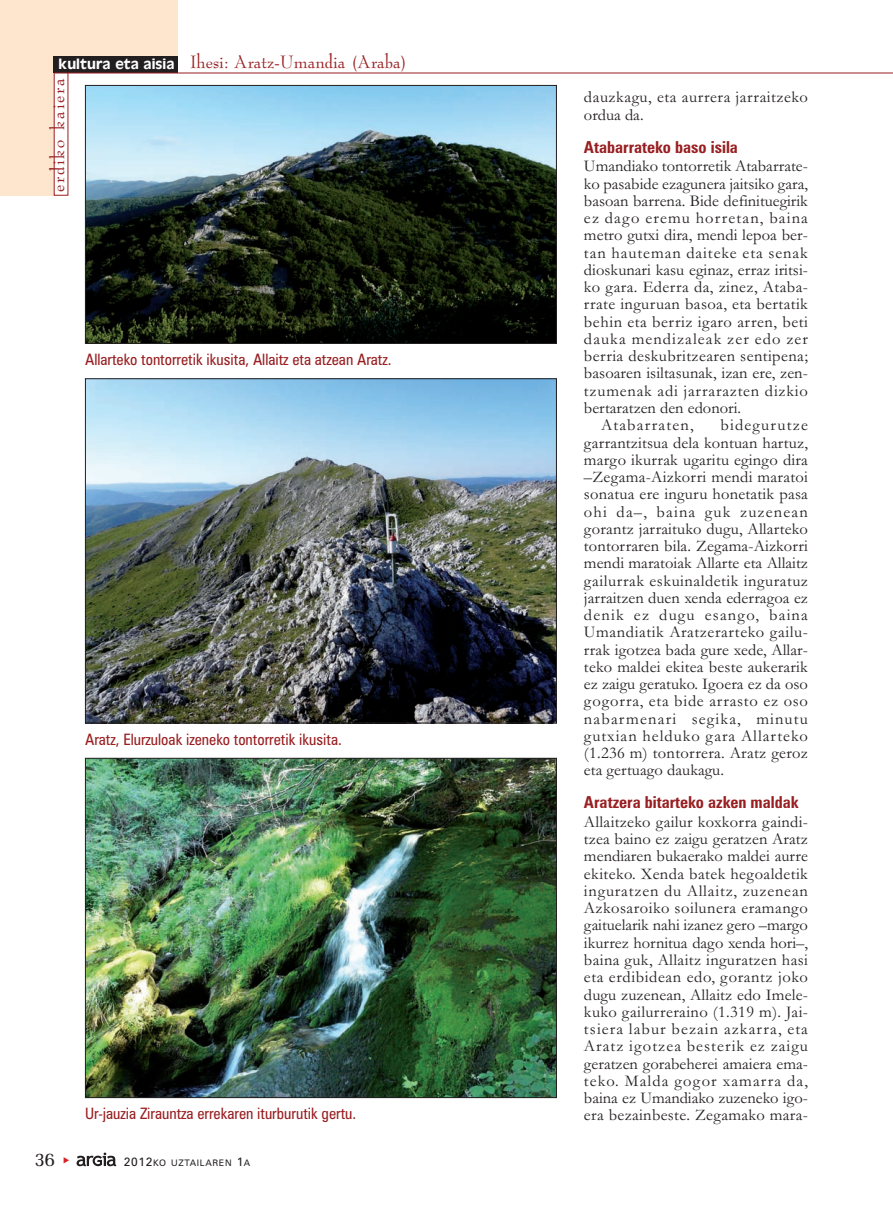
<style>
.page{position:relative;width:893px;height:1212px;background:#fff}
.page>*{position:absolute;margin:0;border:0;box-sizing:border-box;transform-origin:0 0}
.t1{font:21px "Bernadette";color:#981e21}
.t2{font:21px "Bernadette";letter-spacing:.09em;color:#981e21}
.t3{font:19.5px "Memoir";color:#231f20}
.t4{font:16.5px/17.2px "Garamond";letter-spacing:.02em;color:#231f20;text-align:justify}
.t5{font:16.5px "Garamond";color:#231f20}
.t6{font:700 condensed 16.5px "Zurich BT";color:#981e21}
.t7{font:16.5px "Garamond";letter-spacing:.07em;color:#231f20}
.t8{font:16.5px "Garamond";letter-spacing:.05em;color:#231f20}
.t9{font:16.5px "Garamond";letter-spacing:.055em;color:#231f20}
.t10{font:16.5px "Garamond";letter-spacing:.065em;color:#231f20}
.t11{font:condensed 15.75px "Zurich BT";color:#981e21}
.t12{font:9px "Zurich BT";letter-spacing:.075em;color:#231f20}
.s1{font-family:"Antique Olive";font-size:15px;color:#fff}
.s2{font-size:12px}
</style>
<div class="page">
<svg style="left:77px;top:1152px;width:39px;height:14px"></svg>
<div style="left:0;top:0;width:178px;height:59px;background:#fee6ce"></div>
<div style="left:0;top:0;width:61px;height:196px;background:#fee6ce"></div>
<div style="left:54px;top:73px;width:14px;height:122px;background:#fff"></div>
<div style="left:54px;top:57px;width:124px;height:16px;background:#231f20"></div>
<hr style="left:54px;top:73px;width:839px;height:1px;background:#981e21">
<img style="left:87px;top:87px;width:468px;height:255px">
<div style="left:85px;top:85px;width:472px;height:259px;border:1px solid #231f20"></div>
<img style="left:87px;top:380px;width:468px;height:341px">
<img style="left:87px;top:760px;width:468px;height:336px">
<div style="left:85px;top:758px;width:472px;height:340px;border:1px solid #231f20"></div>
<p class="t1" style="left:59px;top:53px;width:349px"><span class="s1">kultura eta aisia</span> Ihesi: Aratz-Umandia (Araba)</p>
<p class="t2" style="left:49px;top:192px;width:116px;rotate:-90deg">erdiko kaiera</p>
<p class="t11" style="left:85px;top:354px;width:308px">Allarteko tontorretik ikusita, Allaitz eta atzean Aratz.</p>
<p class="t11" style="left:85px;top:733px;width:258px">Aratz, Elurzuloak izeneko tontorretik ikusita.</p>
<p class="t11" style="left:85px;top:1108px;width:273px">Ur-jauzia Zirauntza errekaren iturburutik gertu.</p>
<p class="t3" style="left:35px;top:1151px;width:22px">36</p>
<p class="t12" style="left:124px;top:1160px;width:128px"><span class="s2">2012</span>KO UZTAILAREN <span class="s2">1</span>A</p>
<p class="t4" style="left:584px;top:90px;width:226px">dauzkagu, eta aurrera jarraitzeko ordua da.</p>
<p class="t6" style="left:584px;top:141px;width:155px">Atabarrateko baso isila</p>
<p class="t5" style="left:584px;top:160px;width:226px">Umandiako tontorretik Atabarrate-</p>
<p class="t5" style="left:584px;top:178px;width:225px">ko pasabide ezagunera jaitsiko gara,</p>
<p class="t5" style="left:584px;top:195px;width:225px">basoan barrena. Bide definituegirik</p>
<p class="t7" style="left:584px;top:212px;width:225px">ez dago eremu horretan, baina</p>
<p class="t4" style="left:584px;top:228px;width:225px">metro gutxi dira, mendi lepoa ber-</p>
<p class="t9" style="left:584px;top:247px;width:225px">tan hauteman daiteke eta senak</p>
<p class="t5" style="left:584px;top:264px;width:226px">dioskunari kasu eginaz, erraz iritsi-</p>
<p class="t4" style="left:584px;top:280px;width:225px">ko gara. Ederra da, zinez, Ataba-</p>
<p class="t4" style="left:584px;top:297px;width:226px">rrate inguruan basoa, eta bertatik</p>
<p class="t4" style="left:584px;top:315px;width:225px">behin eta berriz igaro arren, beti</p>
<p class="t10" style="left:584px;top:333px;width:225px">dauka mendizaleak zer edo zer</p>
<p class="t4" style="left:584px;top:349px;width:225px">berria deskubritzearen sentipena;</p>
<p class="t4" style="left:584px;top:366px;width:225px">basoaren isiltasunak, izan ere, zen-</p>
<p class="t8" style="left:584px;top:385px;width:225px">tzumenak adi jarrarazten dizkio</p>
<p class="t5" style="left:584px;top:402px;width:159px">bertaratzen den edonori.</p>
<p class="t7" style="left:601px;top:419px;width:94px">Atabarraten,</p>
<p class="t4" style="left:584px;top:418px;width:226px;text-indent:136px">bidegurutze garrantzitsua dela kontuan hartuz, margo ikurrak ugaritu egingo dira –Zegama-Aizkorri mendi maratoi sonatua ere inguru honetatik pasa ohi da–, baina guk zuzenean gorantz jarraituko dugu, Allarteko tontorraren bila. Zegama-Aizkorri mendi maratoiak Allarte eta Allaitz gailurrak eskuinaldetik inguratuz jarraitzen duen xenda ederragoa ez denik ez dugu esango, baina Umandiatik Aratzerarteko gailu&shy;rrak igotzea bada gure xede, Allar&shy;teko maldei ekitea beste aukerarik ez zaigu geratuko. Igoera ez da oso gogorra, eta bide arrasto ez oso nabarmenari segika, minutu gutxian helduko gara Allarteko (1.236 m) tontorrera. Aratz geroz eta gertuago daukagu.</p>
<p class="t6" style="left:584px;top:796px;width:216px">Aratzera bitarteko azken maldak</p>
<p class="t4" style="left:584px;top:815px;width:226px">Allaitzeko gailur koxkorra gaindi&shy;tzea baino ez zaigu geratzen Aratz mendiaren bukaerako maldei aurre ekiteko. Xenda batek hegoaldetik inguratzen du Allaitz, zuzenean Azkosaroiko soilunera eramango gaituelarik nahi izanez gero –margo ikurrez hornitua dago xenda hori–, baina guk, Allaitz inguratzen hasi eta erdibidean edo, gorantz joko dugu zuzenean, Allaitz edo Imele&shy;kuko gailurreraino (1.319 m). Jai&shy;tsiera labur bezain azkarra, eta Aratz igotzea besterik ez zaigu geratzen gorabeherei amaiera ema&shy;teko. Malda gogor xamarra da, baina ez Umandiako zuzeneko igo&shy;era bezainbeste. Zegamako mara-</p>
</div>
